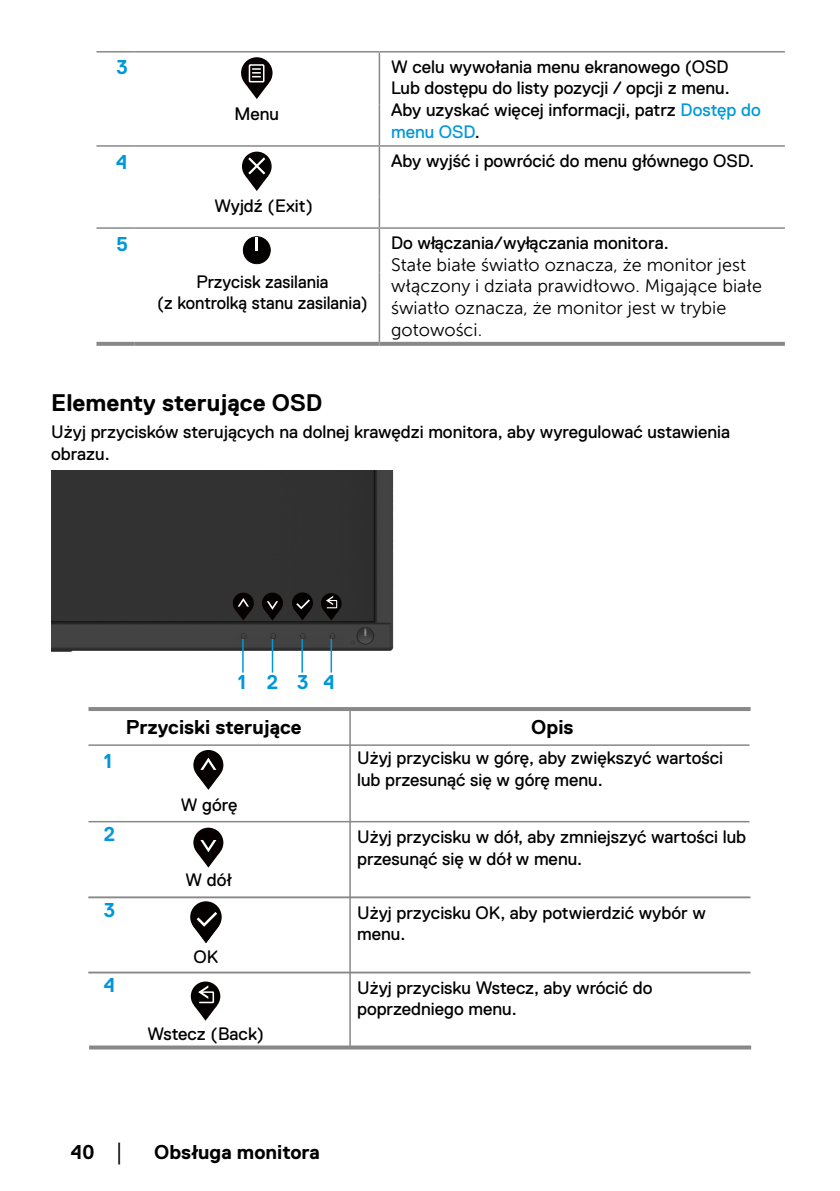
<style>
.page{position:relative;width:840px;height:1191px;background:#fff}
.page>*{position:absolute;margin:0;border:0;box-sizing:border-box;transform-origin:0 0}
.t1{font:700 24px "Dell Replica";color:#000}
.t2{font:700 20px "Dell Replica";color:#000}
.t3{font:700 20px "Dell Replica";color:#0098d9}
.t4{font:18px/21.6px "Dell Replica";color:#000}
.t5{font:18px/21.6px "Museo Sans 300";color:#000}
.t6{font:18px/21.6px "Dell Replica";color:#000;text-align:center;scale:.96 1}
.s1{color:#0098d9}
.s2{font-family:"Arial";font-weight:400;font-size:18px}
</style>
<div class="page">
<svg style="left:96px;top:57px;width:282px;height:285px"></svg>
<hr style="left:96px;top:51px;width:38px;height:2px;background:#888">
<hr style="left:134px;top:51px;width:245px;height:2px;background:#888">
<hr style="left:379px;top:51px;width:405px;height:2px;background:#888">
<hr style="left:378px;top:53px;width:2px;height:52px;background:#888">
<hr style="left:378px;top:105px;width:2px;height:40px;background:#888">
<hr style="left:379px;top:145px;width:405px;height:2px;background:#888">
<hr style="left:378px;top:197px;width:2px;height:30px;background:#888">
<hr style="left:96px;top:227px;width:38px;height:2px;background:#888">
<hr style="left:134px;top:227px;width:245px;height:2px;background:#888">
<hr style="left:379px;top:227px;width:405px;height:2px;background:#888">
<hr style="left:378px;top:229px;width:2px;height:43px;background:#888">
<hr style="left:378px;top:272px;width:2px;height:70px;background:#888">
<svg style="left:96px;top:342px;width:38px;height:4px"></svg>
<svg style="left:134px;top:342px;width:245px;height:4px"></svg>
<svg style="left:379px;top:342px;width:405px;height:4px;background:#8c8c8c"></svg>
<hr style="left:96px;top:145px;width:38px;height:2px;background:#888">
<hr style="left:134px;top:145px;width:245px;height:2px;background:#888">
<hr style="left:378px;top:147px;width:2px;height:50px;background:#888">
<svg style="left:241px;top:57px;width:31px;height:32px"></svg>
<svg style="left:244px;top:65px;width:25px;height:34px"></svg>
<svg style="left:242px;top:152px;width:29px;height:39px"></svg>
<div style="left:243px;top:237px;width:27px;height:27px;background:#030000;border-radius:50%"></div>
<div style="left:243px;top:236px;width:27px;height:28px;border:1px solid #060000;border-radius:50%"></div>
<hr style="left:255px;top:237px;width:3px;height:14px;background:#fff">
<img style="left:51px;top:470px;width:343px;height:189px">
<hr style="left:242px;top:639px;width:1px;height:33px;background:#0098d9">
<hr style="left:271px;top:639px;width:2px;height:33px;background:#0098d9">
<hr style="left:301px;top:639px;width:2px;height:33px;background:#0098d9">
<hr style="left:330px;top:639px;width:2px;height:33px;background:#0098d9">
<svg style="left:292px;top:592px;width:21px;height:28px"></svg>
<svg style="left:321px;top:593px;width:20px;height:27px"></svg>
<svg style="left:233px;top:592px;width:21px;height:28px"></svg>
<svg style="left:262px;top:592px;width:21px;height:28px"></svg>
<hr style="left:88px;top:707px;width:662px;height:4px;background:#888">
<svg style="left:89px;top:1045px;width:661px;height:4px;background:#969696"></svg>
<hr style="left:349px;top:709px;width:1px;height:338px;background:#888">
<hr style="left:88px;top:744px;width:661px;height:2px;background:#888">
<hr style="left:88px;top:821px;width:661px;height:1px;background:#888">
<hr style="left:88px;top:896px;width:662px;height:2px;background:#888">
<hr style="left:88px;top:971px;width:662px;height:2px;background:#888">
<svg style="left:190px;top:901px;width:31px;height:42px"></svg>
<svg style="left:191px;top:981px;width:29px;height:39px"></svg>
<svg style="left:193px;top:750px;width:30px;height:40px"></svg>
<svg style="left:193px;top:827px;width:30px;height:40px"></svg>
<p class="t3" style="left:116px;top:56px;width:13px">3</p>
<p class="t4" style="left:391px;top:56px;width:371px">W celu wywołania menu ekranowego (OSD Lub dostępu do listy pozycji / opcji z menu.<br>Aby uzyskać więcej informacji, patrz <span class="s1">Dostęp do menu OSD</span>.</p>
<p class="t4" style="left:234px;top:103px;width:46px">Menu</p>
<p class="t3" style="left:116px;top:151px;width:13px">4</p>
<p class="t4" style="left:391px;top:150px;width:364px">Aby wyjść i powrócić do menu głównego OSD.</p>
<p class="t4" style="left:214px;top:195px;width:100px">Wyjdź (Exit)</p>
<p class="t3" style="left:116px;top:233px;width:13px">5</p>
<p class="t4" style="left:391px;top:232px;width:279px">Do włączania/wyłączania monitora.</p>
<p class="t5" style="left:391px;top:254px;width:372px">Stałe białe światło oznacza, że monitor jest włączony i działa prawidłowo. Migające białe światło oznacza, że monitor jest w trybie gotowości.</p>
<p class="t6" style="left:157px;top:271px;width:220px">Przycisk zasilania<br>(z kontrolką stanu zasilania)</p>
<h1 class="t1" style="left:51px;top:389px;width:272px">Elementy sterujące OSD</h1>
<p class="t4" style="left:51px;top:421px;width:680px">Użyj przycisków sterujących na dolnej krawędzi monitora, aby wyregulować ustawienia obrazu.</p>
<p class="t3" style="left:104px;top:750px;width:10px">1</p>
<p class="t3" style="left:104px;top:823px;width:13px">2</p>
<p class="t3" style="left:104px;top:898px;width:13px">3</p>
<p class="t3" style="left:238px;top:671px;width:98px">1 2 3 4</p>
<p class="t2" style="left:126px;top:715px;width:177px">Przyciski sterujące</p>
<p class="t4" style="left:181px;top:794px;width:58px">W górę</p>
<p class="t4" style="left:185px;top:868px;width:47px">W dół</p>
<p class="t3" style="left:104px;top:974px;width:13px">4</p>
<p class="t4" style="left:193px;top:945px;width:26px">OK</p>
<p class="t4" style="left:147px;top:1023px;width:118px">Wstecz (Back)</p>
<p class="t2" style="left:531px;top:715px;width:44px">Opis</p>
<p class="t4" style="left:357px;top:747px;width:367px">Użyj przycisku w górę, aby zwiększyć wartości lub przesunąć się w górę menu.</p>
<p class="t4" style="left:357px;top:826px;width:390px">Użyj przycisku w dół, aby zmniejszyć wartości lub przesunąć się w dół w menu.</p>
<p class="t4" style="left:357px;top:901px;width:350px">Użyj przycisku OK, aby potwierdzić wybór w menu.</p>
<p class="t4" style="left:357px;top:977px;width:297px">Użyj przycisku Wstecz, aby wrócić do poprzedniego menu.</p>
<p class="t2" style="left:71px;top:1141px;width:56px">40 <span class="s2">│</span></p>
<p class="t2" style="left:154px;top:1141px;width:167px">Obsługa monitora</p>
</div>
